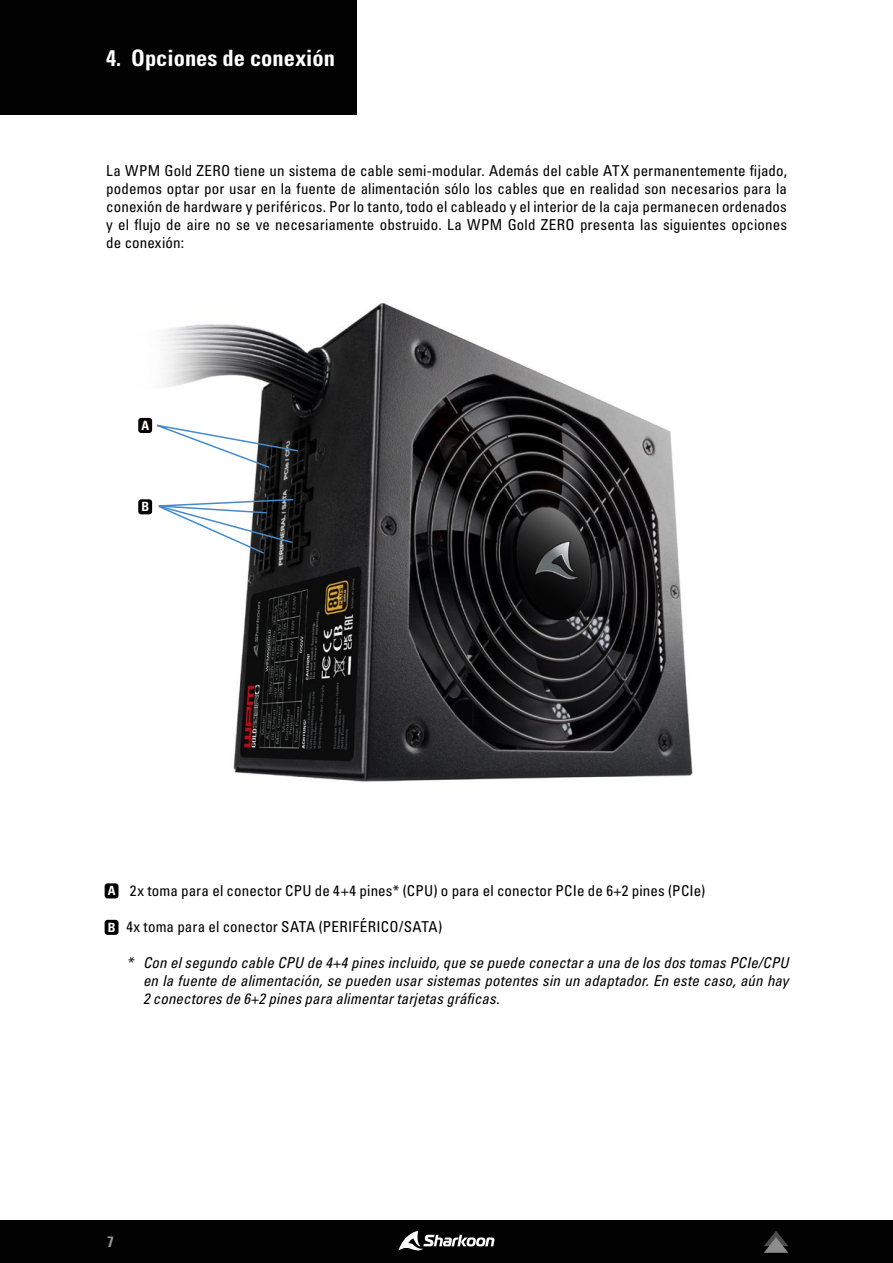
<style>
.page{position:relative;width:893px;height:1263px;background:#fff}
.page>*{position:absolute;margin:0;border:0;box-sizing:border-box;transform-origin:0 0}
.t1{font:22.5px "Univers LTCYR 67 Bold Cond";color:#fff}
.t2{font:condensed 15px/18px "Univers LTCYR 57";letter-spacing:.01em;color:#000;text-align:justify}
.t3{font:15px/18px "Univers LTCYR 57 Condensed Obl";letter-spacing:.005em;color:#000;text-align:justify}
.t4{font:15px "Univers LTCYR 67 Bold Cond";color:#d9d9d9}
.t5{font:12.75px "Univers LTCYR 67 Bold Cond";color:#fff}
</style>
<div class="page">
<img style="left:141px;top:303px;width:552px;height:479px">
<div style="left:0;top:1220px;width:893px;height:43px;background:#020203"></div>
<svg style="left:764px;top:1231px;width:24px;height:22px"></svg>
<svg style="left:398px;top:1231px;width:96px;height:20px"></svg>
<div style="left:0;top:0;width:356px;height:115px;background:#020203"></div>
<div style="left:105px;top:883px;width:13px;height:15px;background:#000;border-radius:3px"></div>
<div style="left:138px;top:418px;width:14px;height:15px;background:#000;border-radius:3px"></div>
<div style="left:105px;top:920px;width:13px;height:15px;background:#000;border-radius:3px"></div>
<svg style="left:141px;top:421px;width:159px;height:48px"></svg>
<svg style="left:138px;top:498px;width:157px;height:57px"></svg>
<h1 class="t1" style="left:106px;top:44px;width:230px">4. Opciones de conexión</h1>
<p class="t2" style="left:106px;top:162px;width:682px">La WPM Gold ZERO tiene un sistema de cable semi-modular. Además del cable ATX permanentemente fijado, podemos optar por usar en la fuente de alimentación sólo los cables que en realidad son necesarios para la conexión de hardware y periféricos. Por lo tanto, todo el cableado y el interior de la caja permanecen ordenados y el flujo de aire no se ve necesariamente obstruido. La WPM Gold ZERO presenta las siguientes opciones de conexión:</p>
<p class="t5" style="left:142px;top:418px;width:9px">A</p>
<p class="t5" style="left:142px;top:499px;width:9px">B</p>
<p class="t5" style="left:108px;top:883px;width:9px">A</p>
<p class="t5" style="left:108px;top:919px;width:9px">B</p>
<p class="t2" style="left:130px;top:882px;width:577px">2x toma para el conector CPU de 4+4 pines* (CPU) o para el conector PCIe de 6+2 pines (PCIe)</p>
<p class="t2" style="left:126px;top:918px;width:317px">4x toma para el conector SATA (PERIFÉRICO/SATA)</p>
<p class="t3" style="left:143px;top:954px;width:647px;text-indent:-16px">* Con el segundo cable CPU de 4+4 pines incluido, que se puede conectar a una de los dos tomas PCIe/CPU en la fuente de alimentación, se pueden usar sistemas potentes sin un adaptador. En este caso, aún hay 2 conectores de 6+2 pines para alimentar tarjetas gráficas.</p>
<p class="t4" style="left:107px;top:1232px;width:8px">7</p>
</div>
